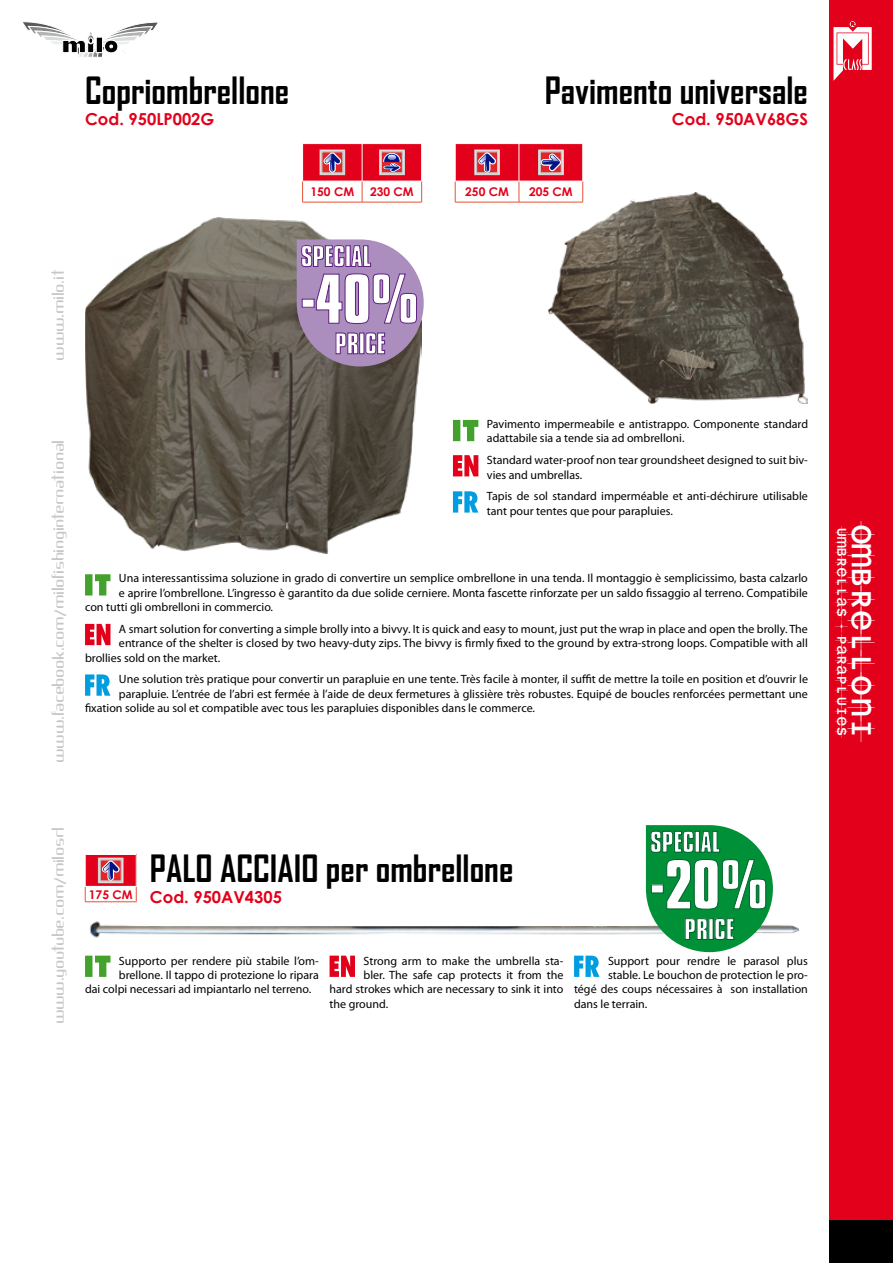
<style>
.page{position:relative;width:893px;height:1263px;background:#fff}
.page>*{position:absolute;margin:0;border:0;box-sizing:border-box;transform-origin:0 0}
.t1{font:700 60.45px "Compacta BT";color:#fff}
.t2{font:700 36px "Agency FB";color:#000}
.t3{font:27px "KL1 Mono Case Krux";letter-spacing:-.2em;color:#fff}
.t4{font:700 25.65px "Compacta BT";color:#fff}
.t5{font:700 16.5px "Century Gothic";color:#e2001a}
.t6{font:15px "Arbeka";color:#c6c7c8}
.t7{font:12.6px "KL1 Mono Case Krux";letter-spacing:-.2em;color:#fff}
.t8{font:12px/14.4px "Myriad Pro";color:#000}
.t9{font:700 12px "Century Gothic";color:#e2001a}
</style>
<div class="page">
<img style="left:85px;top:217px;width:335px;height:336px">
<hr style="left:302px;top:202px;width:60px;height:1px;background:#e85236">
<hr style="left:362px;top:202px;width:60px;height:1px;background:#e85236">
<svg style="left:302px;top:144px;width:120px;height:58px"></svg>
<svg style="left:387px;top:154px;width:9px;height:6px"></svg>
<svg style="left:85px;top:574px;width:25px;height:21px"></svg>
<svg style="left:85px;top:624px;width:25px;height:21px"></svg>
<svg style="left:85px;top:674px;width:25px;height:22px"></svg>
<svg style="left:297px;top:239px;width:127px;height:127px;background:#a184b0"></svg>
<hr style="left:455px;top:202px;width:64px;height:1px;background:#e85236">
<hr style="left:519px;top:202px;width:64px;height:1px;background:#e85236">
<svg style="left:455px;top:144px;width:128px;height:58px"></svg>
<svg style="left:453px;top:420px;width:25px;height:21px"></svg>
<svg style="left:453px;top:455px;width:25px;height:21px"></svg>
<svg style="left:453px;top:491px;width:25px;height:22px"></svg>
<img style="left:548px;top:193px;width:260px;height:211px">
<img style="left:89px;top:921px;width:711px;height:17px">
<svg style="left:85px;top:956px;width:25px;height:21px"></svg>
<svg style="left:330px;top:956px;width:25px;height:21px"></svg>
<svg style="left:574px;top:956px;width:25px;height:21px"></svg>
<div style="left:85px;top:854px;width:51px;height:32px;background:#e2001a"></div>
<svg style="left:85px;top:887px;width:1px;height:14px"></svg>
<svg style="left:136px;top:886px;width:1px;height:15px"></svg>
<hr style="left:85px;top:901px;width:51px;height:1px;background:#e85236">
<hr style="left:85px;top:854px;width:51px;height:1px;background:#fff">
<hr style="left:85px;top:855px;width:1px;height:31px;background:#fff">
<div style="left:98px;top:858px;width:25px;height:25px;border:1px solid #cccccb"></div>
<div style="left:100px;top:859px;width:22px;height:22px;border:1px solid #cccccb"></div>
<div style="left:100px;top:860px;width:21px;height:21px;border:1px solid #cccccb"></div>
<svg style="left:102px;top:860px;width:18px;height:21px"></svg>
<svg style="left:646px;top:825px;width:127px;height:127px;background:#279c55"></svg>
<div style="left:829px;top:0;width:64px;height:1263px;background:#e2001a"></div>
<div style="left:829px;top:1220px;width:64px;height:43px;background:#000"></div>
<svg style="left:833px;top:21px;width:39px;height:60px"></svg>
<svg style="left:23px;top:21px;width:135px;height:37px"></svg>
<h2 class="t2" style="left:85px;top:68px;width:206px">Copriombrellone</h2>
<h3 class="t5" style="left:85px;top:109px;width:131px">Cod. 950LP002G</h3>
<h2 class="t2" style="left:545px;top:68px;width:265px">Pavimento universale</h2>
<h3 class="t5" style="left:672px;top:109px;width:137px">Cod. 950AV68GS</h3>
<p class="t6" style="left:52px;top:360px;width:91px;rotate:-90deg">www.milo.it</p>
<p class="t9" style="left:310px;top:184px;width:45px">150 CM</p>
<p class="t9" style="left:370px;top:184px;width:45px">230 CM</p>
<h3 class="t4" style="left:301px;top:241px;width:72px">SPECIAL</h3>
<h1 class="t1" style="left:301px;top:262px;width:120px">-40%</h1>
<h3 class="t4" style="left:335px;top:328px;width:52px">PRICE</h3>
<p class="t9" style="left:465px;top:184px;width:45px">250 CM</p>
<p class="t9" style="left:529px;top:184px;width:45px">205 CM</p>
<p class="t6" style="left:52px;top:762px;width:324px;rotate:-90deg">www.facebook.com/milofishinginternational</p>
<p class="t8" style="left:487px;top:417px;width:323px">Pavimento impermeabile e antistrappo. Componente standard adattabile sia a tende sia ad ombrelloni.</p>
<p class="t8" style="left:487px;top:453px;width:323px">Standard water-proof non tear groundsheet designed to suit biv&shy;vies and umbrellas.</p>
<p class="t8" style="left:487px;top:489px;width:323px">Tapis de sol standard imperméable et anti-déchirure utilisable tant pour tentes que pour parapluies.</p>
<p class="t8" style="left:119px;top:571px;width:690px">Una interessantissima soluzione in grado di convertire un semplice ombrellone in una tenda. Il montaggio è semplicissimo, basta calzarlo</p>
<p class="t8" style="left:119px;top:585px;width:690px">e aprire l’ombrellone. L’ingresso è garantito da due solide cerniere. Monta fascette rinforzate per un saldo fissaggio al terreno. Compatibile</p>
<p class="t8" style="left:85px;top:600px;width:190px">con tutti gli ombrelloni in commercio.</p>
<p class="t8" style="left:119px;top:621px;width:690px">A smart solution for converting a simple brolly into a bivvy. It is quick and easy to mount, just put the wrap in place and open the brolly. The</p>
<p class="t8" style="left:119px;top:636px;width:690px">entrance of the shelter is closed by two heavy-duty zips. The bivvy is firmly fixed to the ground by extra-strong loops. Compatible with all</p>
<p class="t8" style="left:85px;top:650px;width:137px">brollies sold on the market.</p>
<p class="t8" style="left:119px;top:672px;width:690px">Une solution très pratique pour convertir un parapluie en une tente. Très facile à monter, il suffit de mettre la toile en position et d’ouvrir le</p>
<p class="t8" style="left:119px;top:686px;width:690px">parapluie. L’entrée de l’abri est fermée à l’aide de deux fermetures à glissière très robustes. Equipé de boucles renforcées permettant une</p>
<p class="t8" style="left:85px;top:701px;width:451px">fixation solide au sol et compatible avec tous les parapluies disponibles dans le commerce.</p>
<p class="t6" style="left:52px;top:1023px;width:199px;rotate:-90deg">www.youtube.com/milosrl</p>
<h2 class="t2" style="left:150px;top:846px;width:365px">PALO ACCIAIO per ombrellone</h2>
<h3 class="t5" style="left:89px;top:886px;width:195px"><sup>175</sup> <sup>CM</sup> Cod. 950AV4305</h3>
<p class="t8" style="left:119px;top:953px;width:201px">Supporto per rendere più stabile l’om-</p>
<p class="t8" style="left:119px;top:968px;width:201px">brellone. Il tappo di protezione lo ripara</p>
<p class="t8" style="left:85px;top:982px;width:228px">dai colpi necessari ad impiantarlo nel terreno.</p>
<p class="t8" style="left:363px;top:953px;width:201px">Strong arm to make the umbrella sta-</p>
<p class="t8" style="left:363px;top:968px;width:201px">bler. The safe cap protects it from the</p>
<p class="t8" style="left:330px;top:982px;width:235px">hard strokes which are necessary to sink it into</p>
<p class="t8" style="left:330px;top:996px;width:60px">the ground.</p>
<h3 class="t4" style="left:650px;top:826px;width:72px">SPECIAL</h3>
<h1 class="t1" style="left:650px;top:848px;width:120px">-20%</h1>
<h3 class="t4" style="left:684px;top:914px;width:52px">PRICE</h3>
<p class="t8" style="left:608px;top:953px;width:201px">Support pour rendre le parasol plus</p>
<p class="t8" style="left:608px;top:968px;width:201px">stable. Le bouchon de protection le pro-</p>
<p class="t8" style="left:574px;top:982px;width:235px">tégé des coups nécessaires à son installation</p>
<p class="t8" style="left:574px;top:996px;width:75px">dans le terrain.</p>
<p class="t7" style="left:848px;top:526px;width:213px;rotate:90deg">UMBRELLAS - PARAPLUIES</p>
<h3 class="t3" style="left:875px;top:521px;width:223px;rotate:90deg">OMBRELLONI</h3>
</div>
